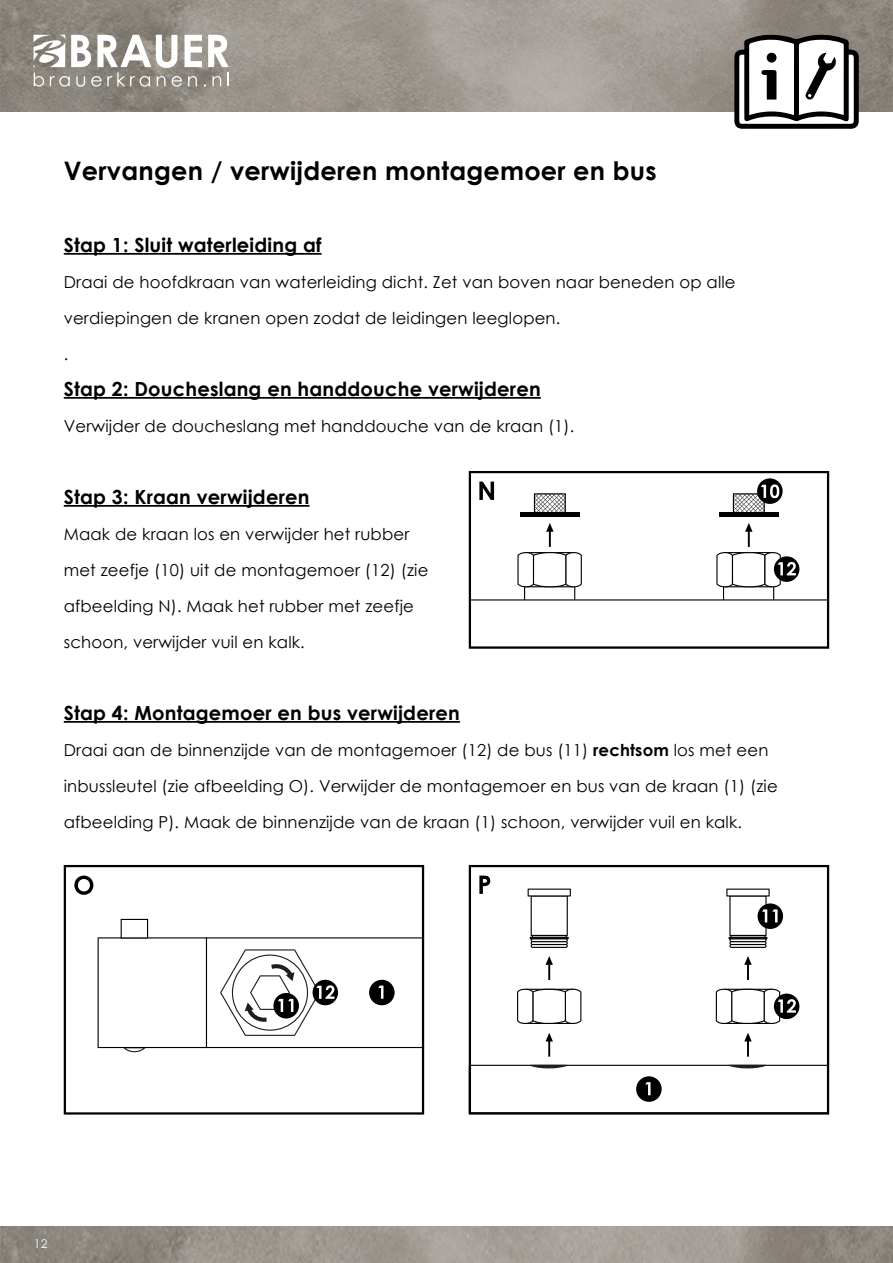
<style>
.page{position:relative;width:893px;height:1263px;background:#fff}
.page>*{position:absolute;margin:0;border:0;box-sizing:border-box;transform-origin:0 0}
.t1{font:700 25.5px "Century Gothic";letter-spacing:.01em;color:#000}
.t2{font:700 19.5px "Century Gothic";letter-spacing:.01em;color:#000}
.t3{font:16.5px/36px "Century Gothic";letter-spacing:.01em;color:#000}
.t4{font:12px "Century Gothic Pro";color:#fff}
.s1{font-weight:700}
</style>
<div class="page">
<img style="left:0;top:0;width:893px;height:112px">
<img style="left:0;top:1226px;width:893px;height:37px">
<svg style="left:34px;top:35px;width:195px;height:52px"></svg>
<svg style="left:734px;top:33px;width:125px;height:96px"></svg>
<div style="left:767px;top:53px;width:9px;height:10px;background:#000;border-radius:50%"></div>
<hr style="left:64px;top:253px;width:258px;height:2px;background:#000">
<hr style="left:64px;top:397px;width:477px;height:2px;background:#000">
<hr style="left:64px;top:505px;width:245px;height:2px;background:#000">
<hr style="left:64px;top:721px;width:396px;height:2px;background:#000">
<svg style="left:64px;top:865px;width:360px;height:249px"></svg>
<svg style="left:74px;top:875px;width:19px;height:20px"></svg>
<svg style="left:469px;top:471px;width:360px;height:178px"></svg>
<svg style="left:469px;top:865px;width:360px;height:249px"></svg>
<svg style="left:744px;top:956px;width:8px;height:24px"></svg>
<svg style="left:744px;top:1033px;width:8px;height:23px"></svg>
<hr style="left:730px;top:942px;width:35px;height:2px;background:#000">
<svg style="left:729px;top:944px;width:38px;height:4px"></svg>
<hr style="left:730px;top:945px;width:35px;height:2px;background:#000">
<svg style="left:545px;top:956px;width:8px;height:24px"></svg>
<svg style="left:545px;top:1033px;width:8px;height:23px"></svg>
<hr style="left:532px;top:942px;width:35px;height:2px;background:#000">
<hr style="left:531px;top:944px;width:36px;height:3px;background:#fff">
<svg style="left:531px;top:944px;width:37px;height:4px"></svg>
<hr style="left:532px;top:945px;width:35px;height:2px;background:#000">
<svg style="left:528px;top:888px;width:43px;height:54px"></svg>
<svg style="left:517px;top:989px;width:64px;height:35px"></svg>
<svg style="left:479px;top:875px;width:11px;height:19px"></svg>
<svg style="left:757px;top:478px;width:26px;height:26px"></svg>
<svg style="left:733px;top:484px;width:46px;height:31px"></svg>
<svg style="left:469px;top:523px;width:360px;height:125px"></svg>
<div style="left:774px;top:993px;width:25px;height:26px;background:#000;border-radius:50%"></div>
<svg style="left:716px;top:989px;width:80px;height:35px"></svg>
<svg style="left:98px;top:919px;width:326px;height:133px"></svg>
<svg style="left:757px;top:903px;width:26px;height:26px"></svg>
<svg style="left:726px;top:888px;width:51px;height:54px"></svg>
<svg style="left:469px;top:1065px;width:359px;height:48px"></svg>
<p class="t1" style="left:64px;top:151px;width:594px">Vervangen / verwijderen montagemoer en bus</p>
<p class="t2" style="left:64px;top:230px;width:259px">Stap 1: Sluit waterleiding af</p>
<p class="t3" style="left:64px;top:264px;width:673px">Draai de hoofdkraan van waterleiding dicht. Zet van boven naar beneden op alle verdiepingen de kranen open zodat de leidingen leeglopen.</p>
<p class="t3" style="left:64px;top:336px;width:6px">.</p>
<p class="t2" style="left:64px;top:374px;width:478px">Stap 2: Doucheslang en handdouche verwijderen</p>
<p class="t3" style="left:64px;top:408px;width:512px">Verwijder de doucheslang met handdouche van de kraan (1).</p>
<p class="t2" style="left:64px;top:482px;width:247px">Stap 3: Kraan verwijderen</p>
<p class="t3" style="left:64px;top:516px;width:366px">Maak de kraan los en verwijder het rubber met zeefje (10) uit de montagemoer (12) (zie afbeelding N). Maak het rubber met zeefje schoon, verwijder vuil en kalk.</p>
<p class="t2" style="left:64px;top:698px;width:398px">Stap 4: Montagemoer en bus verwijderen</p>
<p class="t3" style="left:64px;top:732px;width:715px">Draai aan de binnenzijde van de montagemoer (12) de bus (11) <span class="s1">rechtsom</span> los met een inbussleutel (zie afbeelding O). Verwijder de montagemoer en bus van de kraan (1) (zie afbeelding P). Maak de binnenzijde van de kraan (1) schoon, verwijder vuil en kalk.</p>
<p class="t4" style="left:34px;top:1237px;width:15px">12</p>
</div>
